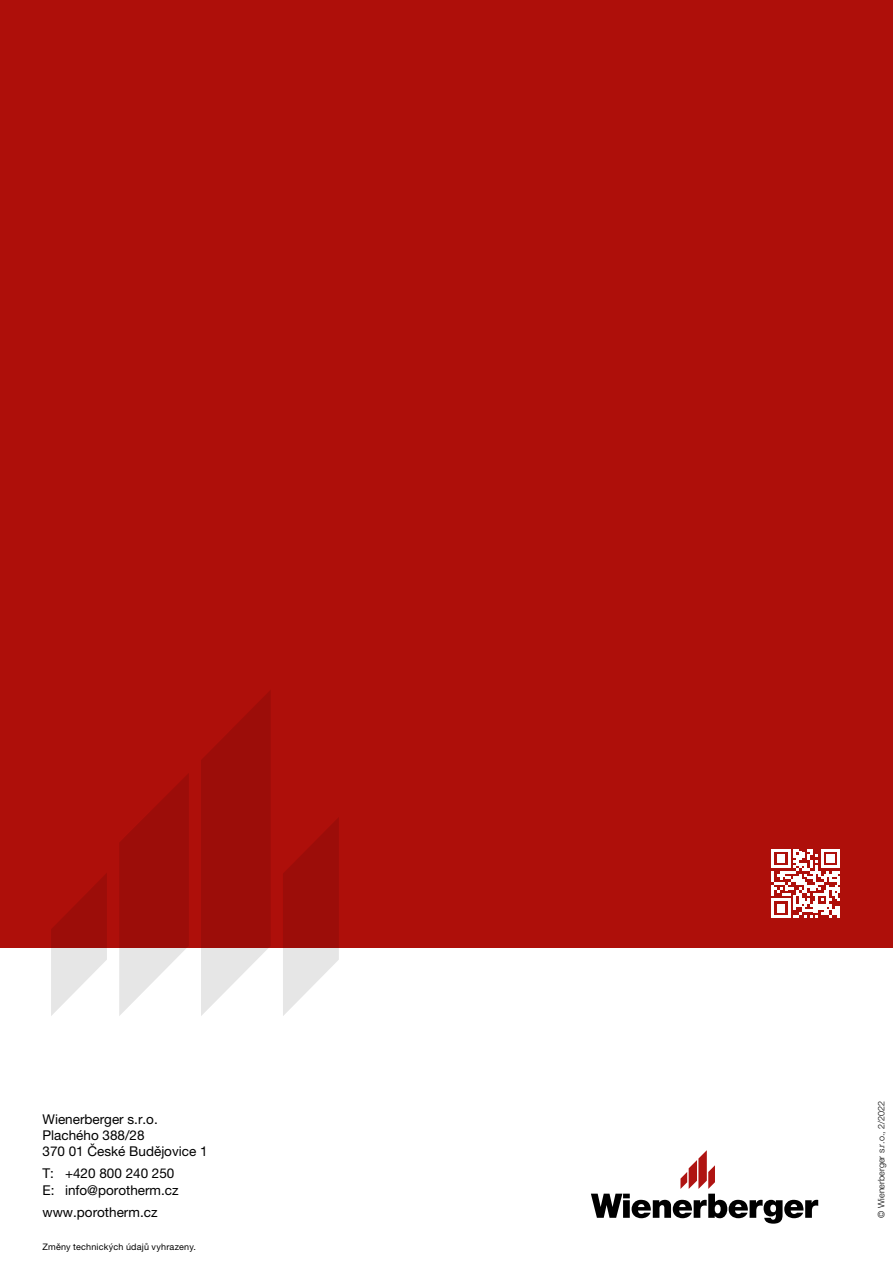
<style>
.page{position:relative;width:893px;height:1263px;background:#fff}
.page>*{position:absolute;margin:0;border:0;box-sizing:border-box;transform-origin:0 0}
.t1{font:13.5px/16.2px "Helvetica Neue LT Pro";color:#000}
.t2{font:9px "Helvetica Neue LT Pro";letter-spacing:.02em;color:#000}
.t3{font:300 9px "Helvetica Neue LT Pro";color:#000}
</style>
<div class="page">
<svg style="left:591px;top:1150px;width:227px;height:74px"></svg>
<div style="left:0;top:0;width:893px;height:947px;background:#ae0f0a"></div>
<svg style="left:283px;top:817px;width:56px;height:199px"></svg>
<svg style="left:51px;top:873px;width:56px;height:143px"></svg>
<svg style="left:119px;top:773px;width:70px;height:243px"></svg>
<svg style="left:201px;top:690px;width:70px;height:326px"></svg>
<svg style="left:771px;top:849px;width:69px;height:69px"></svg>
<p class="t1" style="left:43px;top:1110px;width:167px">Wienerberger s.r.o.<br>Plachého 388/28<br>370 01 České Budějovice 1</p>
<p class="t1" style="left:43px;top:1165px;width:138px">T: +420 800 240 250<br>E: info@porotherm.cz</p>
<p class="t1" style="left:43px;top:1204px;width:116px">www.porotherm.cz</p>
<p class="t2" style="left:43px;top:1241px;width:155px">Změny technických údajů vyhrazeny.</p>
<p class="t3" style="left:876px;top:1217px;width:118px;rotate:-90deg">© Wienerberger s.r.o., 2/2022</p>
</div>
